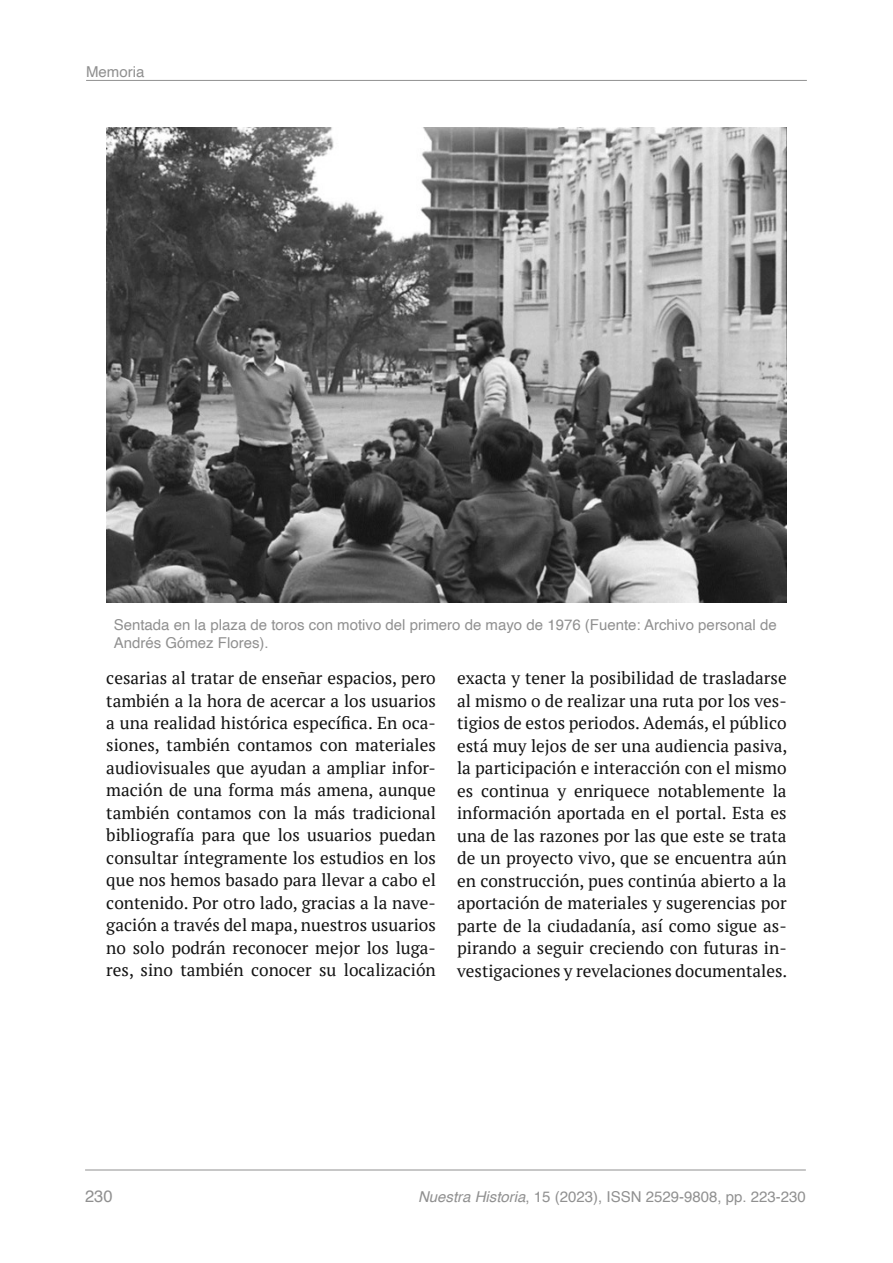
<style>
.page{position:relative;width:893px;height:1263px;background:#fff}
.page>*{position:absolute;margin:0;border:0;box-sizing:border-box;transform-origin:0 0}
.t1{font:17.25px/22.5px "PT Serif";color:#121212;text-align:justify}
.t2{font:16.5px "Helvetica";color:#909090}
.t3{font:15px/18px "Helvetica";color:#909090}
.s1{font-style:italic}
</style>
<div class="page">
<hr style="left:86px;top:80px;width:721px;height:1px;background:#909090">
<hr style="left:85px;top:1170px;width:721px;height:1px;background:#909090">
<img style="left:106px;top:128px;width:681px;height:475px">
<p class="t3" style="left:86px;top:63px;width:60px">Memoria</p>
<p class="t3" style="left:114px;top:616px;width:664px">Sentada en la plaza de toros con motivo del primero de mayo de 1976 (Fuente: Archivo personal de<br>Andrés Gómez Flores).</p>
<p class="t1" style="left:106px;top:666px;width:331px">cesarias al tratar de enseñar espacios, pero también a la hora de acercar a los usuarios a una realidad histórica específica. En oca&shy;siones, también contamos con materiales audiovisuales que ayudan a ampliar infor&shy;mación de una forma más amena, aunque también contamos con la más tradicional bibliografía para que los usuarios puedan consultar íntegramente los estudios en los que nos hemos basado para llevar a cabo el contenido. Por otro lado, gracias a la nave&shy;gación a través del mapa, nuestros usuarios no solo podrán reconocer mejor los luga&shy;res, sino también conocer su localización</p>
<p class="t1" style="left:457px;top:666px;width:332px">exacta y tener la posibilidad de trasladarse al mismo o de realizar una ruta por los ves&shy;tigios de estos periodos. Además, el público está muy lejos de ser una audiencia pasiva, la participación e interacción con el mismo es continua y enriquece notablemente la información aportada en el portal. Esta es una de las razones por las que este se trata de un proyecto vivo, que se encuentra aún en construcción, pues continúa abierto a la aportación de materiales y sugerencias por parte de la ciudadanía, así como sigue as&shy;pirando a seguir creciendo con futuras in&shy;vestigaciones y revelaciones documentales.</p>
<p class="t2" style="left:85px;top:1183px;width:29px">230</p>
<p class="t3" style="left:418px;top:1188px;width:389px"><span class="s1">Nuestra Historia</span>, 15 (2023), ISSN 2529-9808, pp. 223-230</p>
</div>
